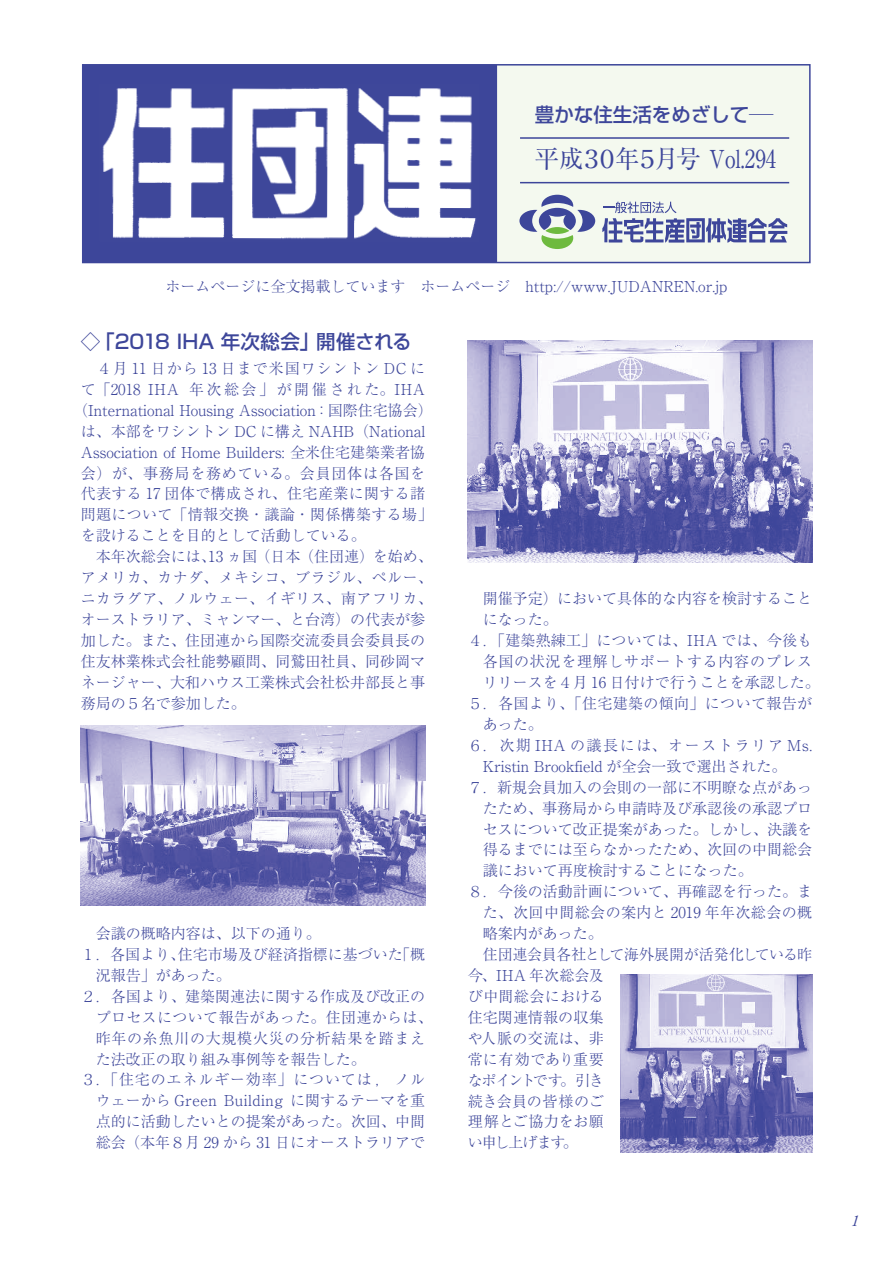
<style>
.page{position:relative;width:893px;height:1263px;background:#fff}
.page>*{position:absolute;margin:0;border:0;box-sizing:border-box;transform-origin:0 0}
.t1{font:24.75px "Ryumin Pr 6";letter-spacing:-.115em;color:#3d469a}
.t2{font:500 19.5px "Shin Go Pr 6";color:#3d469a}
.t3{font:italic 16.5px "Adobe Garamond Pro";color:#3d469a}
.t4{font:300 15px "Ryumin Pr 6";color:#3d469a}
.t5{font:300 15px "Ryumin Pr 6";letter-spacing:.025em;color:#3d469a}
.t6{font:300 15px "Ryumin Pr 6";letter-spacing:.05em;color:#3d469a}
.t7{font:300 15px "Ryumin Pr 6";letter-spacing:.03em;color:#3d469a}
.t8{font:300 15px "Ryumin Pr 6";letter-spacing:.17em;color:#3d469a}
.t9{font:300 15px "Ryumin Pr 6";letter-spacing:-.03em;color:#3d469a}
.t10{font:300 15px "Ryumin Pr 6";letter-spacing:.065em;color:#3d469a}
.t11{font:300 15px "Ryumin Pr 6";letter-spacing:.055em;color:#3d469a}
.t12{font:300 15px "Ryumin Pr 6";letter-spacing:.11em;color:#3d469a}
.t13{font:300 15px "Ryumin Pr 6";letter-spacing:-.105em;color:#3d469a}
.t14{font:300 15px "Ryumin Pr 6";letter-spacing:.02em;color:#3d469a}
.t15{font:300 15px "Ryumin Pr 6";letter-spacing:-.065em;color:#3d469a}
</style>
<div class="page">
<svg style="left:82px;top:263px;width:729px;height:1px"></svg>
<div style="left:485px;top:65px;width:325px;height:197px;background:#f4f9ef"></div>
<div style="left:85px;top:67px;width:412px;height:193px;background:#3d469a"></div>
<div style="left:82px;top:64px;width:729px;height:199px;border:2px solid #3d469a"></div>
<img style="left:99px;top:83px;width:383px;height:161px">
<svg style="left:519px;top:195px;width:76px;height:54px"></svg>
<svg style="left:602px;top:202px;width:185px;height:41px"></svg>
<hr style="left:520px;top:137px;width:269px;height:2px;background:#3d469a">
<hr style="left:520px;top:182px;width:269px;height:1px;background:#3d469a">
<img style="left:81px;top:725px;width:344px;height:181px">
<img style="left:468px;top:340px;width:344px;height:222px">
<img style="left:621px;top:975px;width:191px;height:177px">
<h2 class="t2" style="left:535px;top:98px;width:240px">豊かな住生活をめざして─</h2>
<h1 class="t1" style="left:534px;top:140px;width:244px">平成３０年５月号 Vol.294</h1>
<p class="t4" style="left:166px;top:274px;width:563px">ホームページに全文掲載しています　ホームページ　http://www.JUDANREN.or.jp</p>
<h2 class="t2" style="left:81px;top:326px;width:332px">◇「2018 IHA 年次総会」開催される</h2>
<p class="t10" style="left:81px;top:356px;width:346px">　４月 11 日から 13 日まで米国ワシントン DC に</p>
<p class="t8" style="left:81px;top:377px;width:346px">て「2018 IHA 年次総会」が開催された。IHA</p>
<p class="t4" style="left:73px;top:398px;width:361px">（International Housing Association：国際住宅協会）</p>
<p class="t4" style="left:81px;top:419px;width:346px">は、本部をワシントン DC に構え NAHB（National</p>
<p class="t4" style="left:81px;top:440px;width:346px">Association of Home Builders: 全米住宅建築業者協</p>
<p class="t6" style="left:81px;top:461px;width:346px">会）が、事務局を務めている。会員団体は各国を</p>
<p class="t5" style="left:81px;top:482px;width:346px">代表する 17 団体で構成され、住宅産業に関する諸</p>
<p class="t5" style="left:81px;top:503px;width:353px">問題について「情報交換・議論・関係構築する場」</p>
<p class="t4" style="left:81px;top:524px;width:287px">を設けることを目的として活動している。</p>
<p class="t4" style="left:81px;top:545px;width:353px">　本年次総会には、13 ヵ国（日本（住団連）を始め、</p>
<p class="t5" style="left:81px;top:566px;width:353px">アメリカ、カナダ、メキシコ、ブラジル、ペルー、</p>
<p class="t5" style="left:81px;top:587px;width:354px">ニカラグア、ノルウェー、イギリス、南アフリカ、</p>
<p class="t4" style="left:81px;top:608px;width:346px">オーストラリア、ミャンマー、と台湾）の代表が参</p>
<p class="t4" style="left:81px;top:628px;width:346px">加した。また、住団連から国際交流委員会委員長の</p>
<p class="t4" style="left:81px;top:649px;width:346px">住友林業株式会社能勢顧問、同鷲田社員、同砂岡マ</p>
<p class="t4" style="left:81px;top:670px;width:346px">ネージャー、大和ハウス工業株式会社松井部長と事</p>
<p class="t4" style="left:81px;top:691px;width:167px">務局の５名で参加した。</p>
<p class="t4" style="left:483px;top:587px;width:331px">開催予定）において具体的な内容を検討すること</p>
<p class="t4" style="left:483px;top:608px;width:76px">になった。</p>
<p class="t4" style="left:468px;top:629px;width:346px">４．「建築熟練工」については、IHA では、今後も</p>
<p class="t6" style="left:483px;top:650px;width:331px">各国の状況を理解しサポートする内容のプレス</p>
<p class="t4" style="left:483px;top:671px;width:338px">リリースを４月 16 日付けで行うことを承認した。</p>
<p class="t5" style="left:468px;top:691px;width:346px">５．各国より、「住宅建築の傾向」について報告が</p>
<p class="t4" style="left:483px;top:712px;width:61px">あった。</p>
<p class="t12" style="left:468px;top:733px;width:346px">６．次期 IHA の議長には、オーストラリア Ms.</p>
<p class="t4" style="left:483px;top:754px;width:305px">Kristin Brookfield が全会一致で選出された。</p>
<p class="t4" style="left:468px;top:775px;width:346px">７．新規会員加入の会則の一部に不明瞭な点があっ</p>
<p class="t4" style="left:483px;top:796px;width:331px">たため、事務局から申請時及び承認後の承認プロ</p>
<p class="t4" style="left:483px;top:817px;width:331px">セスについて改正提案があった。しかし、決議を</p>
<p class="t4" style="left:483px;top:838px;width:331px">得るまでには至らなかったため、次回の中間総会</p>
<p class="t4" style="left:483px;top:859px;width:271px">議において再度検討することになった。</p>
<p class="t4" style="left:468px;top:880px;width:346px">８．今後の活動計画について、再確認を行った。ま</p>
<p class="t7" style="left:483px;top:901px;width:331px">た、次回中間総会の案内と 2019 年年次総会の概</p>
<p class="t4" style="left:483px;top:922px;width:121px">略案内があった。</p>
<p class="t9" style="left:468px;top:943px;width:346px">　住団連会員各社として海外展開が活発化している昨</p>
<p class="t4" style="left:468px;top:963px;width:138px">今、IHA 年次総会及</p>
<p class="t14" style="left:468px;top:984px;width:138px">び中間総会における</p>
<p class="t4" style="left:468px;top:1005px;width:138px">住宅関連情報の収集</p>
<p class="t7" style="left:468px;top:1026px;width:138px">や人脈の交流は、非</p>
<p class="t5" style="left:468px;top:1047px;width:138px">常に有効であり重要</p>
<p class="t13" style="left:468px;top:1068px;width:138px">なポイントです。引き</p>
<p class="t4" style="left:468px;top:1089px;width:138px">続き会員の皆様のご</p>
<p class="t4" style="left:468px;top:1110px;width:138px">理解とご協力をお願</p>
<p class="t15" style="left:468px;top:1131px;width:112px">い申し上げます。</p>
<p class="t4" style="left:81px;top:921px;width:242px">　会議の概略内容は、以下の通り。</p>
<p class="t4" style="left:81px;top:942px;width:346px">１．各国より、住宅市場及び経済指標に基づいた「概</p>
<p class="t4" style="left:96px;top:963px;width:137px">況報告」があった。</p>
<p class="t4" style="left:81px;top:984px;width:346px">２．各国より、建築関連法に関する作成及び改正の</p>
<p class="t5" style="left:96px;top:1005px;width:338px">プロセスについて報告があった。住団連からは、</p>
<p class="t6" style="left:96px;top:1026px;width:331px">昨年の糸魚川の大規模火災の分析結果を踏まえ</p>
<p class="t4" style="left:96px;top:1047px;width:272px">た法改正の取り組み事例等を報告した。</p>
<p class="t11" style="left:81px;top:1068px;width:346px">３．「住宅のエネルギー効率」については ,　ノル</p>
<p class="t4" style="left:96px;top:1089px;width:331px">ウェーから Green Building に関するテーマを重</p>
<p class="t4" style="left:96px;top:1110px;width:331px">点的に活動したいとの提案があった。次回、中間</p>
<p class="t4" style="left:96px;top:1131px;width:331px">総会（本年８月 29 から 31 日にオーストラリアで</p>
<p class="t3" style="left:851px;top:1210px;width:10px">1</p>
</div>
